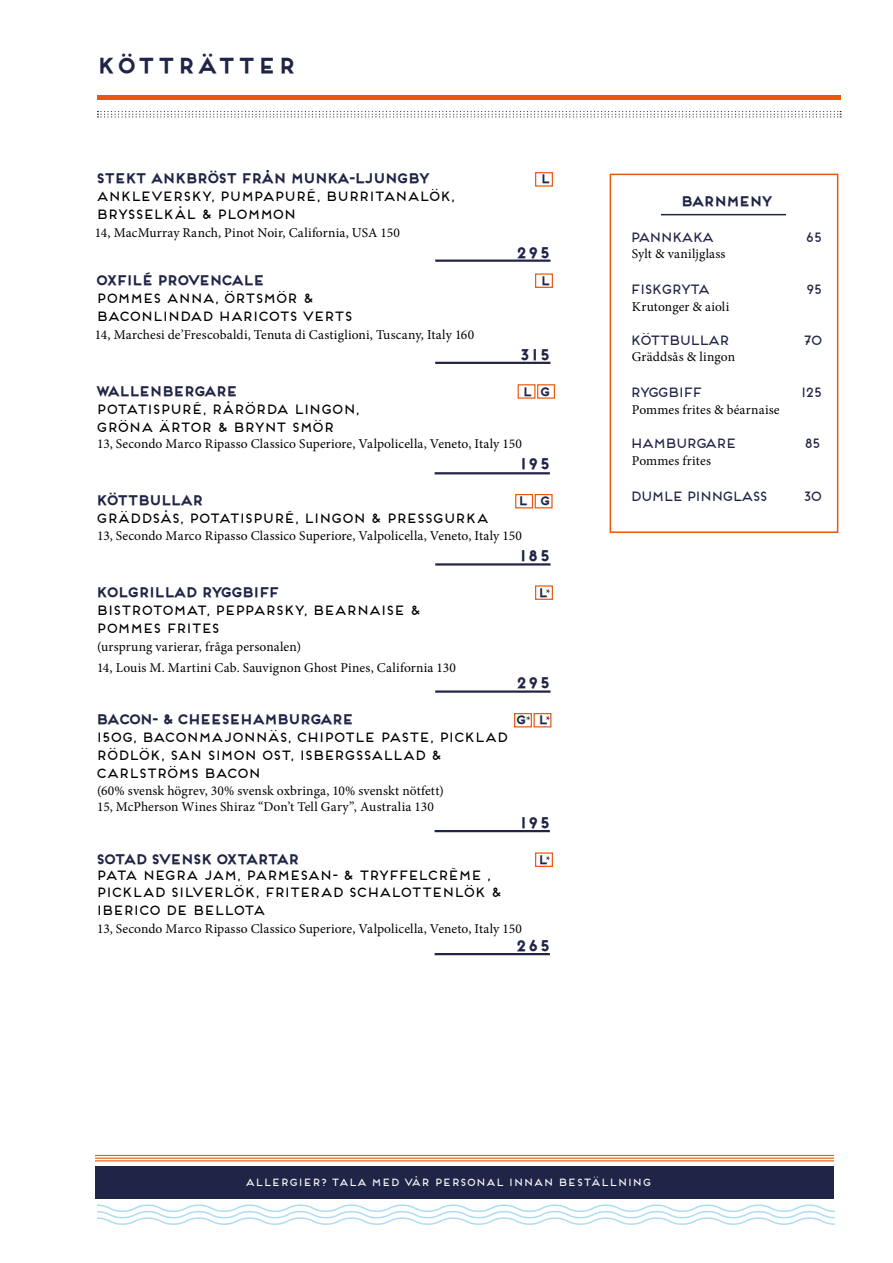
<style>
.page{position:relative;width:893px;height:1263px;background:#fff}
.page>*{position:absolute;margin:0;border:0;box-sizing:border-box;transform-origin:0 0}
.t1{font:700 21px "Frontage";color:#202547}
.t2{font:700 15px "Frontage";letter-spacing:-.03em;color:#202547}
.t3{font:13.5px/21px "Minion Pro";letter-spacing:.01em;color:#000}
.t4{font:13.5px/18px "Frontage";letter-spacing:-.2em;color:#000}
.t5{font:700 13.5px "Frontage";letter-spacing:-.19em;color:#202547}
.t6{font:13.5px "Frontage";letter-spacing:-.25em;color:#202547}
.t7{font:700 12px "Frontage";color:#202547}
.t8{font:10.5px "Frontage";letter-spacing:-.13em;color:#fff}
.s1{font-family:"Minion Pro"}
</style>
<div class="page">
<hr style="left:97px;top:96px;width:744px;height:4px;background:#ea560d">
<div style="left:96px;top:1166px;width:738px;height:32px;background:#202547"></div>
<svg style="left:97px;top:1204px;width:738px;height:21px"></svg>
<svg style="left:98px;top:111px;width:743px;height:6px"></svg>
<hr style="left:95px;top:1160px;width:739px;height:1px;background:#ea5b0b">
<hr style="left:95px;top:1157px;width:739px;height:2px;background:#ea5b0b">
<hr style="left:95px;top:1155px;width:739px;height:1px;background:#ea5b0b">
<hr style="left:435px;top:260px;width:115px;height:2px;background:#222547">
<hr style="left:435px;top:362px;width:115px;height:2px;background:#222547">
<hr style="left:435px;top:563px;width:115px;height:3px;background:#222547">
<hr style="left:435px;top:690px;width:115px;height:3px;background:#222547">
<div style="left:535px;top:172px;width:18px;height:15px;border:1px solid #ea560d"></div>
<div style="left:535px;top:585px;width:18px;height:15px;border:1px solid #ea560d"></div>
<div style="left:534px;top:713px;width:17px;height:14px;border:1px solid #ea560d"></div>
<div style="left:610px;top:174px;width:228px;height:359px;border:2px solid #ea560d"></div>
<hr style="left:661px;top:214px;width:125px;height:1px;background:#202547">
<hr style="left:435px;top:472px;width:115px;height:2px;background:#222547">
<hr style="left:435px;top:830px;width:115px;height:2px;background:#222547">
<hr style="left:435px;top:953px;width:115px;height:2px;background:#222547">
<div style="left:514px;top:713px;width:18px;height:14px;border:1px solid #ea560d"></div>
<div style="left:535px;top:852px;width:18px;height:15px;border:1px solid #ea560d"></div>
<div style="left:535px;top:494px;width:18px;height:14px;border:1px solid #ea560d"></div>
<div style="left:515px;top:494px;width:18px;height:14px;border:1px solid #ea560d"></div>
<div style="left:537px;top:384px;width:18px;height:15px;border:1px solid #ea560d"></div>
<div style="left:518px;top:384px;width:17px;height:15px;border:1px solid #ea560d"></div>
<div style="left:535px;top:273px;width:18px;height:15px;border:1px solid #ea560d"></div>
<h1 class="t1" style="left:95px;top:52px;width:203px">KÖTTRÄTTER</h1>
<p class="t5" style="left:95px;top:170px;width:336px">STEKT ANKBRÖST FRÅN MUNKA-LJUNGBY</p>
<p class="t7" style="left:540px;top:171px;width:13px">L</p>
<p class="t4" style="left:95px;top:187px;width:362px">ANKLEVERSKY, PUMPAPURÉ, BURRITANALÖK,<br>BRYSSELKÅL &amp; PLOMMON</p>
<p class="t3" style="left:95px;top:222px;width:306px">14, MacMurray Ranch, Pinot Noir, California, USA 150</p>
<p class="t2" style="left:515px;top:243px;width:37px">295</p>
<p class="t5" style="left:95px;top:271px;width:171px">OXFILÉ PROVENCALE</p>
<p class="t7" style="left:540px;top:273px;width:13px">L</p>
<p class="t4" style="left:95px;top:288px;width:260px">POMMES ANNA, ÖRTSMÖR &amp;<br>BACONLINDAD HARICOTS VERTS</p>
<p class="t3" style="left:95px;top:324px;width:381px">14, Marchesi de’Frescobaldi, Tenuta di Castiglioni, Tuscany, Italy 160</p>
<p class="t2" style="left:518px;top:345px;width:34px">315</p>
<p class="t5" style="left:95px;top:382px;width:145px">WALLENBERGARE</p>
<p class="t7" style="left:521px;top:384px;width:31px">L G</p>
<p class="t4" style="left:95px;top:399px;width:267px">POTATISPURÉ, RÅRÖRDA LINGON,<br>GRÖNA ÄRTOR &amp; BRYNT SMÖR</p>
<p class="t3" style="left:97px;top:433px;width:426px">13, Secondo Marco Ripasso Classico Superiore, Valpolicella, Veneto, Italy 150</p>
<p class="t2" style="left:519px;top:454px;width:34px">195</p>
<p class="t5" style="left:95px;top:492px;width:110px">KÖTTBULLAR</p>
<p class="t7" style="left:517px;top:493px;width:35px">L G</p>
<p class="t4" style="left:95px;top:509px;width:396px">GRÄDDSÅS, POTATISPURÉ, LINGON &amp; PRESSGURKA</p>
<p class="t3" style="left:97px;top:525px;width:426px">13, Secondo Marco Ripasso Classico Superiore, Valpolicella, Veneto, Italy 150</p>
<p class="t2" style="left:518px;top:546px;width:34px">185</p>
<p class="t5" style="left:95px;top:583px;width:186px">KOLGRILLAD RYGGBIFF</p>
<p class="t7" style="left:537px;top:585px;width:15px">L<span class="s1">*</span></p>
<p class="t4" style="left:95px;top:600px;width:328px">BISTROTOMAT, PEPPARSKY, BEARNAISE &amp;<br>POMMES FRITES</p>
<p class="t3" style="left:97px;top:636px;width:360px">(ursprung varierar, fråga personalen)<br>14, Louis M. Martini Cab. Sauvignon Ghost Pines, California 130</p>
<p class="t2" style="left:515px;top:673px;width:37px">295</p>
<p class="t5" style="left:95px;top:711px;width:261px">BACON- &amp; CHEESEHAMBURGARE</p>
<p class="t7" style="left:515px;top:712px;width:37px">G <span class="s1">*</span> L<span class="s1">*</span></p>
<p class="t4" style="left:95px;top:728px;width:415px">150G, BACONMAJONNÄS, CHIPOTLE PASTE, PICKLAD<br>RÖDLÖK, SAN SIMON OST, ISBERGSSALLAD &amp;<br>CARLSTRÖMS BACON</p>
<p class="t3" style="left:97px;top:782px;width:348px;line-height:16.5px">(60% svensk högrev, 30% svensk oxbringa, 10% svenskt nötfett)<br>15, McPherson Wines Shiraz “Don’t Tell Gary”, Australia 130</p>
<p class="t2" style="left:518px;top:813px;width:34px">195</p>
<p class="t5" style="left:95px;top:850px;width:206px">SOTAD SVENSK OXTARTAR</p>
<p class="t7" style="left:537px;top:852px;width:15px">L<span class="s1">*</span></p>
<p class="t4" style="left:95px;top:867px;width:409px;line-height:16.5px">PATA NEGRA JAM, PARMESAN- &amp; TRYFFELCRÈME ,<br>PICKLAD SILVERLÖK, FRITERAD SCHALOTTENLÖK &amp;</p>
<p class="t4" style="left:95px;top:900px;width:173px">IBERICO DE BELLOTA</p>
<p class="t3" style="left:97px;top:918px;width:426px">13, Secondo Marco Ripasso Classico Superiore, Valpolicella, Veneto, Italy 150</p>
<p class="t2" style="left:514px;top:936px;width:38px">265</p>
<p class="t5" style="left:679px;top:192px;width:94px">BARNMENY</p>
<p class="t6" style="left:629px;top:229px;width:87px">PANNKAKA</p>
<p class="t6" style="left:804px;top:229px;width:21px">65</p>
<p class="t3" style="left:632px;top:243px;width:95px">Sylt &amp; vaniljglass</p>
<p class="t6" style="left:629px;top:281px;width:83px">FISKGRYTA</p>
<p class="t6" style="left:804px;top:281px;width:20px">95</p>
<p class="t3" style="left:632px;top:296px;width:99px">Krutonger &amp; aioli</p>
<p class="t6" style="left:629px;top:332px;width:103px">KÖTTBULLAR</p>
<p class="t6" style="left:802px;top:332px;width:23px">70</p>
<p class="t3" style="left:632px;top:346px;width:105px">Gräddsås &amp; lingon</p>
<p class="t6" style="left:629px;top:384px;width:76px">RYGGBIFF</p>
<p class="t6" style="left:799px;top:384px;width:25px">125</p>
<p class="t3" style="left:632px;top:399px;width:149px">Pommes frites &amp; béarnaise</p>
<p class="t6" style="left:629px;top:435px;width:110px">HAMBURGARE</p>
<p class="t6" style="left:803px;top:435px;width:20px">85</p>
<p class="t3" style="left:632px;top:450px;width:81px">Pommes frites</p>
<p class="t6" style="left:629px;top:488px;width:141px">DUMLE PINNGLASS</p>
<p class="t6" style="left:801px;top:488px;width:23px">30</p>
<p class="t8" style="left:244px;top:1176px;width:409px">ALLERGIER? TALA MED VÅR PERSONAL INNAN BESTÄLLNING</p>
</div>
